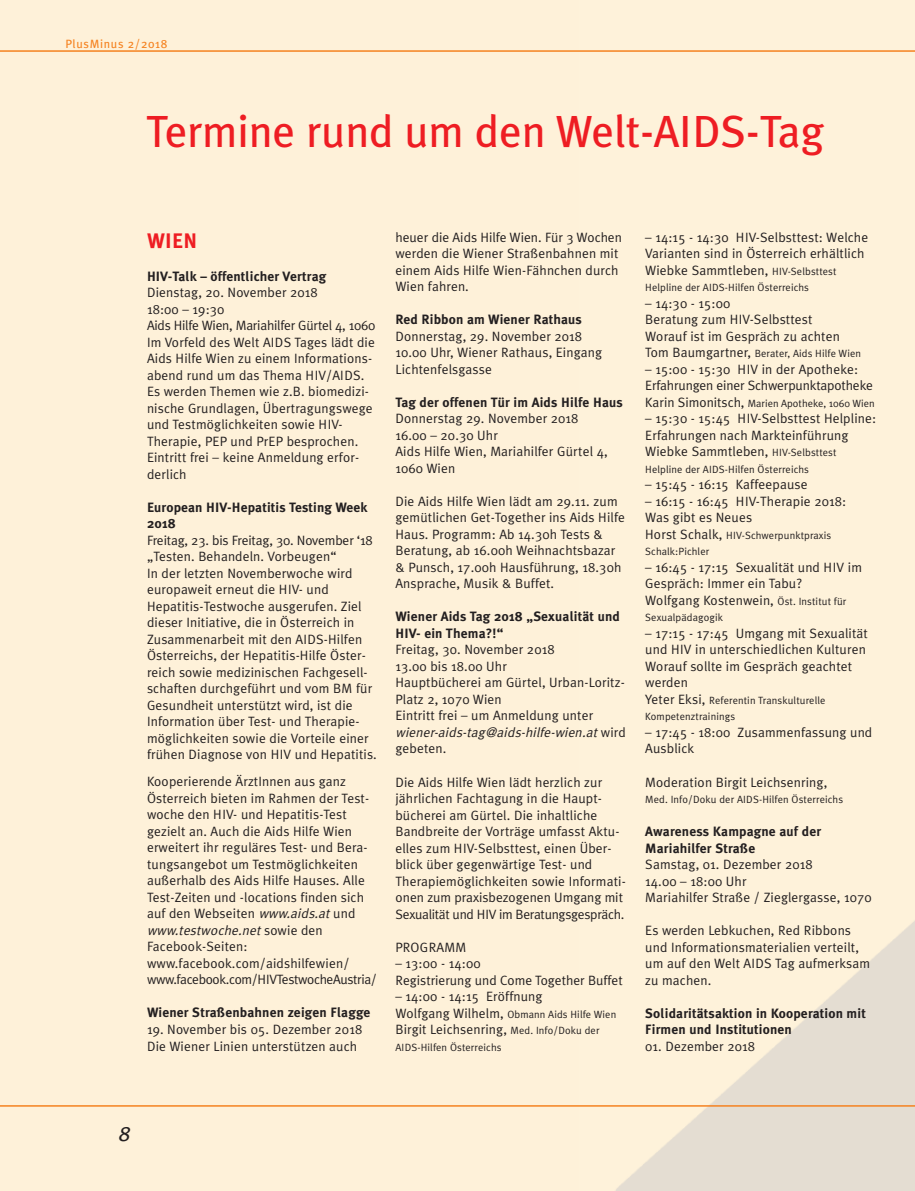
<style>
.page{position:relative;width:915px;height:1191px;background:#fff}
.page>*{position:absolute;margin:0;border:0;box-sizing:border-box;transform-origin:0 0}
.t1{font:45px "Meta Plus";letter-spacing:-.005em;color:#ee1d23}
.t2{font:700 21px "Meta Plus";color:#ee1d23}
.t3{font:italic 21px "Meta Plus";color:#231f20}
.t4{font:13.5px/16.5px "Meta Plus Normal";letter-spacing:.01em;color:#231f20}
.t5{font:700 13.5px/16.5px "Meta Plus";letter-spacing:.01em;color:#231f20}
.t6{font:13.5px/16.5px "Meta Plus Normal";letter-spacing:-.01em;color:#231f20}
.t7{font:12px "Meta Plus";letter-spacing:.055em;color:#f58220}
.t8{font:10.5px/16.5px "Meta Plus Normal";letter-spacing:.01em;color:#231f20}
.s1{font-style:italic}
.s2{font-size:13.5px}
.s3{font-size:10.5px}
</style>
<div class="page">
<div style="left:0;top:0;width:914px;height:1191px;background:#fef1d9"></div>
<hr style="left:0;top:1105px;width:914px;height:1px;background:#f58220">
<hr style="left:0;top:50px;width:914px;height:2px;background:#f58220">
<p class="t7" style="left:65px;top:37px;width:104px">PlusMinus 2/2018</p>
<h1 class="t1" style="left:146px;top:106px;width:679px">Termine rund um den Welt-AIDS-Tag</h1>
<h2 class="t2" style="left:147px;top:228px;width:52px">WIEN</h2>
<p class="t5" style="left:147px;top:268px;width:181px">HIV-Talk – öffentlicher Vertrag</p>
<p class="t4" style="left:147px;top:284px;width:230px">Dienstag, 20. November 2018<br>18:00 – 19:30<br>Aids Hilfe Wien, Mariahilfer Gürtel 4, 1060<br>Im Vorfeld des Welt AIDS Tages lädt die<br>Aids Hilfe Wien zu einem Informations&shy;abend rund um das Thema HIV/AIDS.<br>Es werden Themen wie z.B. biomedizi&shy;nische Grundlagen, Übertragungswege und Testmöglichkeiten sowie HIV-<br>Therapie, PEP und PrEP besprochen.<br>Eintritt frei – keine Anmeldung erfor&shy;derlich</p>
<p class="t5" style="left:147px;top:499px;width:222px">European HIV-Hepatitis Testing Week<br>2018</p>
<p class="t4" style="left:147px;top:532px;width:231px">Freitag, 23. bis Freitag, 30. November ‘18 „Testen. Behandeln. Vorbeugen“<br>In der letzten Novemberwoche wird europaweit erneut die HIV- und Hepatitis-Testwoche ausgerufen. Ziel dieser Initiative, die in Österreich in Zusammenarbeit mit den AIDS-Hilfen Österreichs, der Hepatitis-Hilfe Öster&shy;reich sowie medizinischen Fachgesell&shy;schaften durchgeführt und vom BM für Gesundheit unterstützt wird, ist die Information über Test- und Therapie&shy;möglichkeiten sowie die Vorteile einer frühen Diagnose von HIV und Hepatitis.</p>
<p class="t4" style="left:147px;top:773px;width:231px">Kooperierende ÄrztInnen aus ganz Österreich bieten im Rahmen der Test&shy;woche den HIV- und Hepatitis-Test gezielt an. Auch die Aids Hilfe Wien erweitert ihr reguläres Test- und Bera&shy;tungsangebot um Testmöglichkeiten außerhalb des Aids Hilfe Hauses. Alle Test-Zeiten und -locations finden sich auf den Webseiten <span class="s1">www.aids.at</span>und <span class="s1">www.testwoche.net</span> s ow i e d e n Facebook-Seiten: www.facebook.com/aidshilfewien/ www.facebook.com/HIVTestwocheAustria/</p>
<p class="t5" style="left:147px;top:1004px;width:225px">Wiener Straßenbahnen zeigen Flagge</p>
<p class="t4" style="left:147px;top:1021px;width:217px">19. November bis 05. Dezember 2018<br>Die Wiener Linien unterstützen auch</p>
<p class="t4" style="left:395px;top:229px;width:228px">heuer die Aids Hilfe Wien. Für 3 Wochen werden die Wiener Straßenbahnen mit einem Aids Hilfe Wien-Fähnchen durch<br>Wien fahren.</p>
<p class="t5" style="left:395px;top:311px;width:188px">Red Ribbon am Wiener Rathaus</p>
<p class="t4" style="left:395px;top:328px;width:208px">Donnerstag, 29. November 2018<br>10.00 Uhr, Wiener Rathaus, Eingang<br>Lichtenfelsgasse</p>
<p class="t5" style="left:395px;top:394px;width:229px">Tag der offenen Tür im Aids Hilfe Haus</p>
<p class="t4" style="left:395px;top:410px;width:214px">Donnerstag 29. November 2018<br>16.00 – 20.30 Uhr<br>Aids Hilfe Wien, Mariahilfer Gürtel 4,<br>1060 Wien</p>
<p class="t4" style="left:395px;top:493px;width:231px">Die Aids Hilfe Wien lädt am 29.11. zum gemütlichen Get-Together ins Aids Hilfe Haus. Programm: Ab 14.30h Tests &amp; Beratung, ab 16.00h Weihnachtsbazar &amp; Punsch, 17.00h Hausführung, 18.30h Ansprache, Musik &amp; Buffet.</p>
<p class="t5" style="left:395px;top:608px;width:226px">Wiener Aids Tag 2018 „Sexualität und<br>HIV- ein Thema?!“</p>
<p class="t4" style="left:395px;top:641px;width:232px">Freitag, 30. November 2018<br>13.00 bis 18.00 Uhr<br>Hauptbücherei am Gürtel, Urban-Loritz-<br>Platz 2, 1070 Wien<br>Eintritt frei – um Anmeldung unter <span class="s1">wiener-aids-tag@aids-hilfe-wien.at</span> w i rd gebeten.</p>
<p class="t4" style="left:395px;top:773px;width:232px">Die Aids Hilfe Wien lädt herzlich zur jährlichen Fachtagung in die Haupt&shy;bücherei am Gürtel. Die inhaltliche Bandbreite der Vorträge umfasst Aktu&shy;elles zum HIV-Selbsttest, einen Über&shy;blick über gegenwärtige Test- und Therapiemöglichkeiten sowie Informati&shy;onen zum praxisbezogenen Umgang mit Sexualität und HIV im Beratungsgespräch.</p>
<p class="t4" style="left:395px;top:938px;width:72px">PROGRAMM</p>
<p class="t4" style="left:395px;top:955px;width:229px">– 13:00 - 14:00<br>Registrierung und Come Together Buffet</p>
<p class="t4" style="left:395px;top:988px;width:148px">– 14:00 - 14:15 Eröffnung</p>
<p class="t8" style="left:395px;top:1005px;width:222px"><span class="s2">Wolfgang Wilhelm,</span> Obmann Aids Hilfe Wien</p>
<p class="t4" style="left:395px;top:1021px;width:205px">Birgit Leichsenring, <span class="s3">Med. Info/Doku der</span></p>
<p class="t8" style="left:395px;top:1038px;width:108px">AIDS-Hilfen Österreichs</p>
<p class="t4" style="left:645px;top:229px;width:224px">– 14:15 - 14:30 HIV-Selbsttest: Welche<br>Varianten sind in Österreich erhältlich<br>Wiebke Sammtleben, <span class="s3">HIV-Selbsttest</span></p>
<p class="t8" style="left:645px;top:279px;width:165px">Helpline der AIDS-Hilfen Österreichs</p>
<p class="t4" style="left:645px;top:295px;width:196px">– 14:30 - 15:00<br>Beratung zum HIV-Selbsttest<br>Worauf ist im Gespräch zu achten</p>
<p class="t8" style="left:645px;top:345px;width:217px"><span class="s2">Tom Baumgartner,</span> Berater, Aids Hilfe Wien</p>
<p class="t6" style="left:645px;top:361px;width:229px">– 15:00 - 15:30 HIV in der Apotheke:<br>Erfahrungen einer Schwerpunktapotheke</p>
<p class="t8" style="left:645px;top:395px;width:231px"><span class="s2">Karin Simonitsch,</span> Marien Apotheke, 1060 Wien</p>
<p class="t4" style="left:645px;top:410px;width:232px">– 15:30 - 15:45 HIV-Selbsttest Helpline:<br>Erfahrungen nach Markteinführung<br>Wiebke Sammtleben, <span class="s3">HIV-Selbsttest</span></p>
<p class="t8" style="left:645px;top:461px;width:165px">Helpline der AIDS-Hilfen Österreichs</p>
<p class="t4" style="left:645px;top:476px;width:164px">– 15:45 - 16:15 Kaffeepause</p>
<p class="t4" style="left:645px;top:493px;width:202px">– 16:15 - 16:45 HIV-Therapie 2018:<br>Was gibt es Neues</p>
<p class="t8" style="left:645px;top:527px;width:187px"><span class="s2">Horst Schalk,</span> HIV-Schwerpunktpraxis<br>Schalk:Pichler</p>
<p class="t4" style="left:645px;top:559px;width:218px">– 16:45 - 17:15 Sexualität und HIV im<br>Gespräch: Immer ein Tabu?<br>Wolfgang Kostenwein, <span class="s3">Öst. Institut für</span></p>
<p class="t8" style="left:645px;top:609px;width:79px">Sexualpädagogik</p>
<p class="t4" style="left:645px;top:625px;width:224px">– 17:15 - 17:45 Umgang mit Sexualität und HIV in unterschiedlichen Kulturen<br>Worauf sollte im Gespräch geachtet werden</p>
<p class="t8" style="left:645px;top:692px;width:182px"><span class="s2">Yeter Eksi,</span> Referentin Transkulturelle<br>Kompetenztrainings</p>
<p class="t4" style="left:645px;top:724px;width:228px">– 17:45 - 18:00 Zusammenfassung und<br>Ausblick</p>
<p class="t4" style="left:645px;top:773px;width:183px">Moderation Birgit Leichsenring,</p>
<p class="t8" style="left:645px;top:791px;width:199px">Med. Info/Doku der AIDS-Hilfen Österreichs</p>
<p class="t5" style="left:645px;top:823px;width:177px">Awareness Kampagne auf der<br>Mariahilfer Straße</p>
<p class="t4" style="left:645px;top:856px;width:228px">Samstag, 01. Dezember 2018<br>14.00 – 18:00 Uhr<br>Mariahilfer Straße / Zieglergasse, 1070</p>
<p class="t4" style="left:645px;top:922px;width:226px">Es werden Lebkuchen, Red Ribbons und Informationsmaterialien verteilt, um auf den Welt AIDS Tag aufmerksam zu machen.</p>
<p class="t5" style="left:645px;top:1004px;width:222px">Solidaritätsaktion in Kooperation mit<br>Firmen und Institutionen</p>
<p class="t4" style="left:645px;top:1037px;width:111px">01. Dezember 2018</p>
<h2 class="t3" style="left:119px;top:1121px;width:13px">8</h2>
</div>
